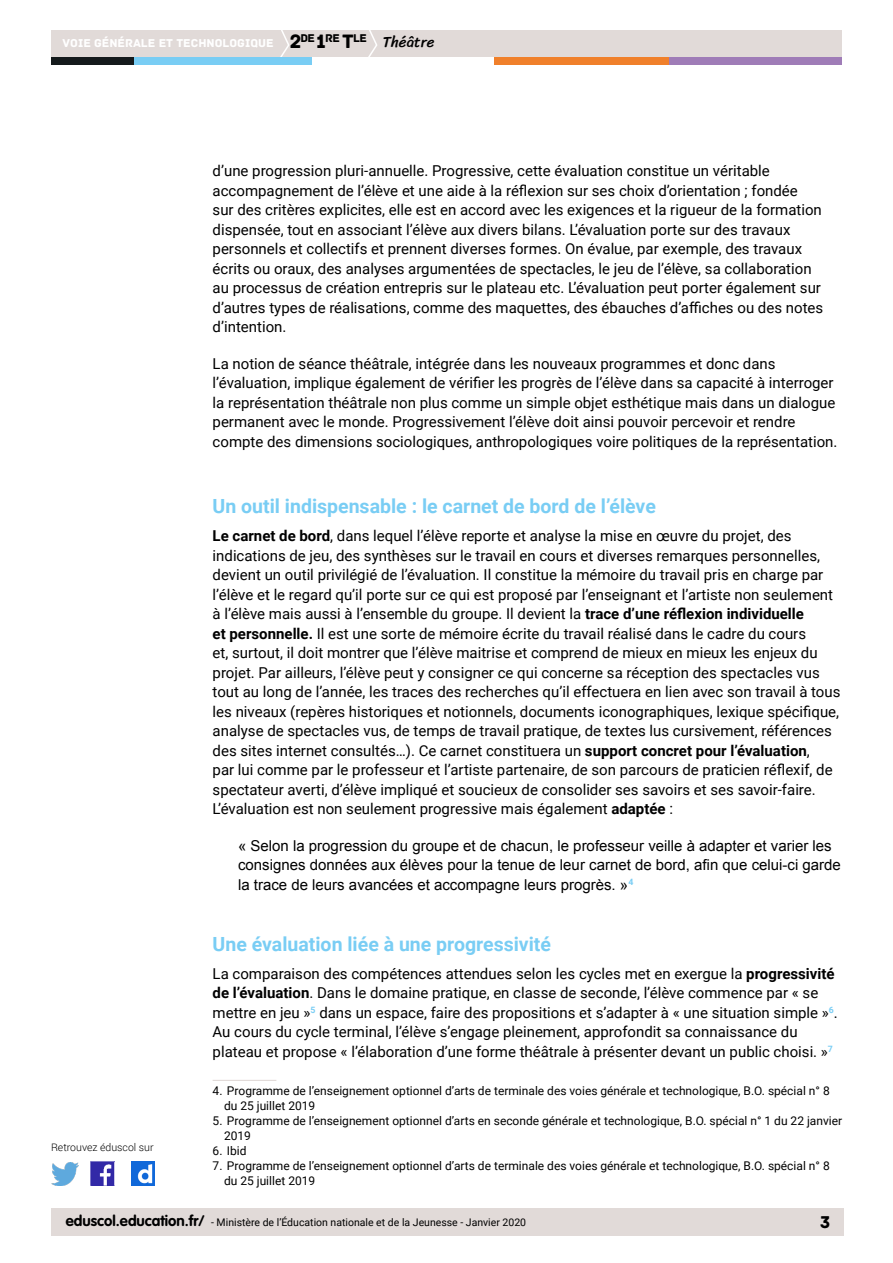
<style>
.page{position:relative;width:893px;height:1263px;background:#fff}
.page>*{position:absolute;margin:0;border:0;box-sizing:border-box;transform-origin:0 0}
.t1{font:700 19.5px "Roboto";color:#79cdf4}
.t2{font:18px "Archive";color:#000}
.t3{font:15px/19.5px "Roboto";color:#000}
.t4{font:15px/19.5px "Arial";color:#000}
.t5{font:15px "Sriracha";color:#000}
.t6{font:12px/15px "Roboto";color:#000}
.t7{font:12px "Archive";color:#fff}
.t8{font:11.85px "Archive";color:#000}
.t9{font:10.5px "Roboto";color:#000}
.t10{font:300 10.5px "Roboto";color:#000}
.s1{font-size:20.4px}
.s2{font-size:20.4px;color:#000}
.s3{font-weight:700}
.s4{font-family:"VAG Rounded Std";font-weight:700;font-size:15px}
</style>
<div class="page">
<div style="left:51px;top:30px;width:791px;height:27px;background:#e1dad8"></div>
<svg style="left:280px;top:30px;width:10px;height:27px"></svg>
<svg style="left:368px;top:30px;width:9px;height:27px"></svg>
<div style="left:133px;top:57px;width:179px;height:8px;background:#79cdf4"></div>
<div style="left:51px;top:57px;width:82px;height:8px;background:#141a1c"></div>
<div style="left:667px;top:57px;width:175px;height:8px;background:#9f7cb7"></div>
<div style="left:494px;top:57px;width:175px;height:8px;background:#f0802b"></div>
<div style="left:51px;top:1209px;width:792px;height:27px;background:#e1dad8"></div>
<img style="left:91px;top:1162px;width:23px;height:23px">
<img style="left:51px;top:1163px;width:28px;height:22px">
<img style="left:132px;top:1162px;width:22px;height:23px">
<hr style="left:213px;top:1080px;width:63px;height:1px;background:#e1dad8">
<p class="t8" style="left:300px;top:31px;width:68px">DE <span class="s1">1</span>RE <span class="s1">T</span>LE</p>
<p class="t7" style="left:63px;top:36px;width:240px">VOIE GÉNÉRALE ET TECHNOLOGIQUE <span class="s2">2</span></p>
<p class="t5" style="left:383px;top:33px;width:53px">Théâtre</p>
<p class="t3" style="left:213px;top:160px;width:612px">d’une progression pluri-annuelle. Progressive, cette évaluation constitue un véritable accompagnement de l’élève et une aide à la réflexion sur ses choix d’orientation ; fondée<br>sur des critères explicites, elle est en accord avec les exigences et la rigueur de la formation dispensée, tout en associant l’élève aux divers bilans. L’évaluation porte sur des travaux personnels et collectifs et prennent diverses formes. On évalue, par exemple, des travaux écrits ou oraux, des analyses argumentées de spectacles, le jeu de l’élève, sa collaboration au processus de création entrepris sur le plateau etc. L’évaluation peut porter également sur d’autres types de réalisations, comme des maquettes, des ébauches d’affiches ou des notes d’intention.</p>
<p class="t3" style="left:213px;top:353px;width:626px">La notion de séance théâtrale, intégrée dans les nouveaux programmes et donc dans l’évaluation, implique également de vérifier les progrès de l’élève dans sa capacité à interroger la représentation théâtrale non plus comme un simple objet esthétique mais dans un dialogue permanent avec le monde. Progressivement l’élève doit ainsi pouvoir percevoir et rendre compte des dimensions sociologiques, anthropologiques voire politiques de la représentation.</p>
<p class="t10" style="left:51px;top:1140px;width:104px">Retrouvez éduscol sur</p>
<h1 class="t1" style="left:213px;top:492px;width:445px">Un outil indispensable : le carnet de bord de l’élève</h1>
<p class="t3" style="left:213px;top:525px;width:629px"><span class="s3">Le carnet de bord</span>, dans lequel l’élève reporte et analyse la mise en œuvre du projet, des indications de jeu, des synthèses sur le travail en cours et diverses remarques personnelles, devient un outil privilégié de l’évaluation. Il constitue la mémoire du travail pris en charge par l’élève et le regard qu’il porte sur ce qui est proposé par l’enseignant et l’artiste non seulement à l’élève mais aussi à l’ensemble du groupe. Il devient la <span class="s3">trace d’une réflexion individuelle<br>et personnelle.</span> Il est une sorte de mémoire écrite du travail réalisé dans le cadre du cours<br>et, surtout, il doit montrer que l’élève maitrise et comprend de mieux en mieux les enjeux du projet. Par ailleurs, l’élève peut y consigner ce qui concerne sa réception des spectacles vus tout au long de l’année, les traces des recherches qu’il effectuera en lien avec son travail à tous les niveaux (repères historiques et notionnels, documents iconographiques, lexique spécifique, analyse de spectacles vus, de temps de travail pratique, de textes lus cursivement, références des sites internet consultés…). Ce carnet constituera un <span class="s3">support concret pour l’évaluation</span>,<br>par lui comme par le professeur et l’artiste partenaire, de son parcours de praticien réflexif, de spectateur averti, d’élève impliqué et soucieux de consolider ses savoirs et ses savoir-faire.<br>L’évaluation est non seulement progressive mais également <span class="s3">adaptée</span> :</p>
<p class="t4" style="left:238px;top:836px;width:604px">« Selon la progression du groupe et de chacun, le professeur veille à adapter et varier les consignes données aux élèves pour la tenue de leur carnet de bord, afin que celui-ci garde la trace de leurs avancées et accompagne leurs progrès. »<sup>4</sup></p>
<h1 class="t1" style="left:213px;top:930px;width:340px">Une évaluation liée à une progressivité</h1>
<p class="t3" style="left:213px;top:963px;width:627px">La comparaison des compétences attendues selon les cycles met en exergue la <span class="s3">progressivité de l’évaluation</span>. Dans le domaine pratique, en classe de seconde, l’élève commence par « se mettre en jeu »<sup>5</sup> dans un espace, faire des propositions et s’adapter à « une situation simple »<sup>6</sup>.<br>Au cours du cycle terminal, l’élève s’engage pleinement, approfondit sa connaissance du plateau et propose « l’élaboration d’une forme théâtrale à présenter devant un public choisi. »<sup>7</sup></p>
<p class="t6" style="left:224px;top:1083px;width:607px;text-indent:-11px">4. Programme de l’enseignement optionnel d’arts de terminale des voies générale et technologique, B.O. spécial n° 8 du 25 juillet 2019</p>
<p class="t6" style="left:224px;top:1113px;width:620px;text-indent:-11px">5. Programme de l’enseignement optionnel d’arts en seconde générale et technologique, B.O. spécial n° 1 du 22 janvier<br>2019</p>
<p class="t6" style="left:213px;top:1143px;width:36px">6. Ibid</p>
<p class="t6" style="left:224px;top:1158px;width:607px;text-indent:-11px">7. Programme de l’enseignement optionnel d’arts de terminale des voies générale et technologique, B.O. spécial n° 8 du 25 juillet 2019</p>
<p class="t9" style="left:66px;top:1215px;width:462px"><span class="s4">eduscol.education.fr/</span> - Ministère de l’Éducation nationale et de la Jeunesse - Janvier 2020</p>
<p class="t2" style="left:820px;top:1211px;width:12px">3</p>
</div>
